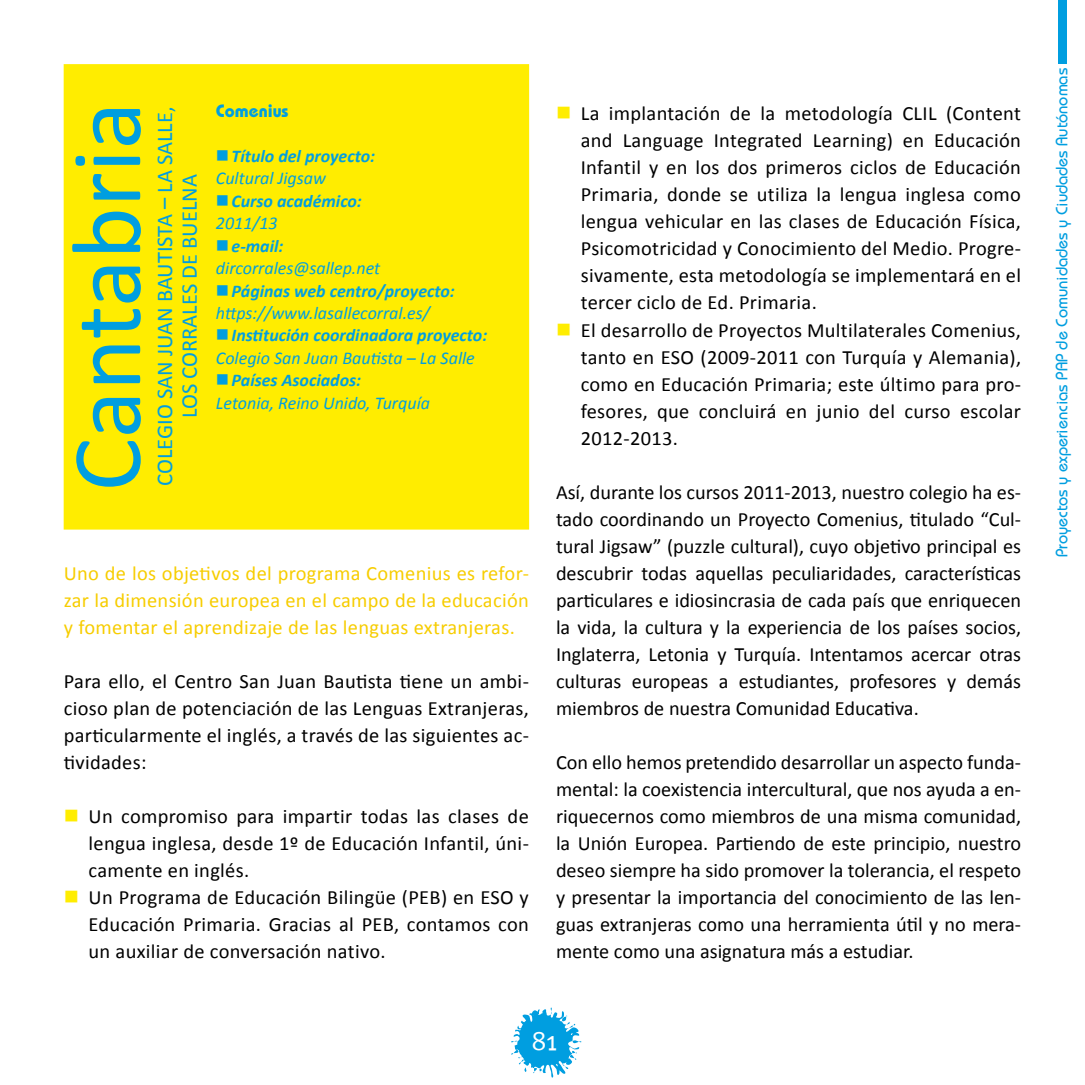
<style>
.page{position:relative;width:1085px;height:1085px;background:#fff}
.page>*{position:absolute;margin:0;border:0;box-sizing:border-box;transform-origin:0 0}
.t1{font:99.45px "Calibri";color:#009ee0}
.t2{font:27px "Meta Plus Normal Roman";color:#fff}
.TÍTILO_DE_CENTRO{font:22.5px "Calibri";color:#009ee0}
.TEXTO_OKOK{font:20.25px/27px "Calibri";color:#000;text-align:justify}
.TABULA_OKOK{font:20.25px/27px "Calibri";letter-spacing:.015em;color:#000;text-align:justify}
.TEXTO_OKOK-2{font:20.25px/27px "Calibri";letter-spacing:.015em;color:#f7cd00;text-align:justify}
.CUADRADO_TEXTOS_DCHA{font:italic 700 18px "Calibri";color:#009ee0}
.TEXTOS_DCHA{font:italic 18px "Calibri";color:#009ee0}
.TEXTOS_DCHA_AZUL{font:italic 18px "Calibri";color:#009ee0}
.programa_azul{font:700 18px "Bauhaus Std";color:#009ee0}
.t3{font:500 16.43px "Bauhaus Std";color:#009ee0}
.s1{color:#ffed00}
</style>
<div class="page">
<svg style="left:511px;top:1007px;width:70px;height:70px"></svg>
<div style="left:1058px;top:0;width:8px;height:63px;background:#009ee0"></div>
<div style="left:64px;top:64px;width:465px;height:465px;background:#ffed00"></div>
<p class="t1" style="left:45px;top:491px;width:391px;rotate:-90deg">Cantabria</p>
<p class="TÍTILO_DE_CENTRO" style="left:151px;top:486px;width:381px;rotate:-90deg">COLEGIO SAN JUAN BAUTISTA – LA SALLE,</p>
<p class="TÍTILO_DE_CENTRO" style="left:175px;top:418px;width:245px;rotate:-90deg">LOS CORRALES DE BUELNA</p>
<p class="programa_azul" style="left:216px;top:100px;width:74px">Comenius</p>
<p class="CUADRADO_TEXTOS_DCHA" style="left:231px;top:145px;width:145px">Título del proyecto:</p>
<p class="TEXTOS_DCHA_AZUL" style="left:216px;top:167px;width:111px">Cultural Jigsaw</p>
<p class="CUADRADO_TEXTOS_DCHA" style="left:231px;top:190px;width:132px">Curso académico:</p>
<p class="TEXTOS_DCHA" style="left:216px;top:212px;width:63px">2011/13</p>
<p class="CUADRADO_TEXTOS_DCHA" style="left:231px;top:234px;width:53px">e-mail:</p>
<p class="TEXTOS_DCHA" style="left:216px;top:257px;width:166px">dircorrales@sallep.net</p>
<p class="CUADRADO_TEXTOS_DCHA" style="left:231px;top:279px;width:225px">Páginas web centro/proyecto:</p>
<p class="TEXTOS_DCHA" style="left:216px;top:302px;width:215px">https://www.lasallecorral.es/</p>
<p class="CUADRADO_TEXTOS_DCHA" style="left:231px;top:324px;width:257px">Institución coordinadora proyecto:</p>
<p class="TEXTOS_DCHA" style="left:216px;top:347px;width:260px">Colegio San Juan Bautista – La Salle</p>
<p class="CUADRADO_TEXTOS_DCHA" style="left:231px;top:369px;width:131px">Países Asociados:</p>
<p class="TEXTOS_DCHA" style="left:216px;top:391px;width:215px">Letonia, Reino Unido, Turquía</p>
<p class="TEXTO_OKOK-2" style="left:64px;top:558px;width:466px">Uno de los objetivos del programa Comenius es refor&shy;zar la dimensión europea en el campo de la educación y fomentar el aprendizaje de las lenguas extranjeras.</p>
<p class="TEXTO_OKOK" style="left:64px;top:666px;width:466px">Para ello, el Centro San Juan Bautista tiene un ambi&shy;cioso plan de potenciación de las Lenguas Extranjeras, particularmente el inglés, a través de las siguientes ac&shy;tividades:</p>
<p class="TABULA_OKOK" style="left:89px;top:801px;width:442px;text-indent:-25px"><span class="s1">■</span> Un compromiso para impartir todas las clases de lengua inglesa, desde 1º de Educación Infantil, úni&shy;camente en inglés.</p>
<p class="TABULA_OKOK" style="left:89px;top:882px;width:442px;text-indent:-25px"><span class="s1">■</span> Un Programa de Educación Bilingüe (PEB) en ESO y Educación Primaria. Gracias al PEB, contamos con un auxiliar de conversación nativo.</p>
<p class="TABULA_OKOK" style="left:580px;top:99px;width:442px;text-indent:-25px"><span class="s1">■</span> La implantación de la metodología CLIL (Content and Language Integrated Learning) en Educación Infantil y en los dos primeros ciclos de Educación Primaria, donde se utiliza la lengua inglesa como lengua vehicular en las clases de Educación Física, Psicomotricidad y Conocimiento del Medio. Progre&shy;sivamente, esta metodología se implementará en el tercer ciclo de Ed. Primaria.</p>
<p class="TABULA_OKOK" style="left:580px;top:315px;width:442px;text-indent:-25px"><span class="s1">■</span> El desarrollo de Proyectos Multilaterales Comenius, tanto en ESO (2009-2011 con Turquía y Alemania), como en Educación Primaria; este último para pro&shy;fesores, que concluirá en junio del curso escolar 2012-2013.</p>
<p class="TEXTO_OKOK" style="left:556px;top:477px;width:466px">Así, durante los cursos 2011-2013, nuestro colegio ha es&shy;tado coordinando un Proyecto Comenius, titulado “Cul&shy;tural Jigsaw” (puzzle cultural), cuyo objetivo principal es descubrir todas aquellas peculiaridades, características particulares e idiosincrasia de cada país que enriquecen la vida, la cultura y la experiencia de los países socios, Inglaterra, Letonia y Turquía. Intentamos acercar otras culturas europeas a estudiantes, profesores y demás miembros de nuestra Comunidad Educativa.</p>
<p class="TEXTO_OKOK" style="left:556px;top:747px;width:466px">Con ello hemos pretendido desarrollar un aspecto funda&shy;mental: la coexistencia intercultural, que nos ayuda a en&shy;riquecernos como miembros de una misma comunidad, la Unión Europea. Partiendo de este principio, nuestro deseo siempre ha sido promover la tolerancia, el respeto y presentar la importancia del conocimiento de las len&shy;guas extranjeras como una herramienta útil y no mera&shy;mente como una asignatura más a estudiar.</p>
<h2 class="t2" style="left:531px;top:1024px;width:27px">81</h2>
<p class="t3" style="left:1051px;top:556px;width:490px;rotate:-90deg">Proyectos y experiencias PAP de Comunidades y Ciudades Autónomas</p>
</div>
